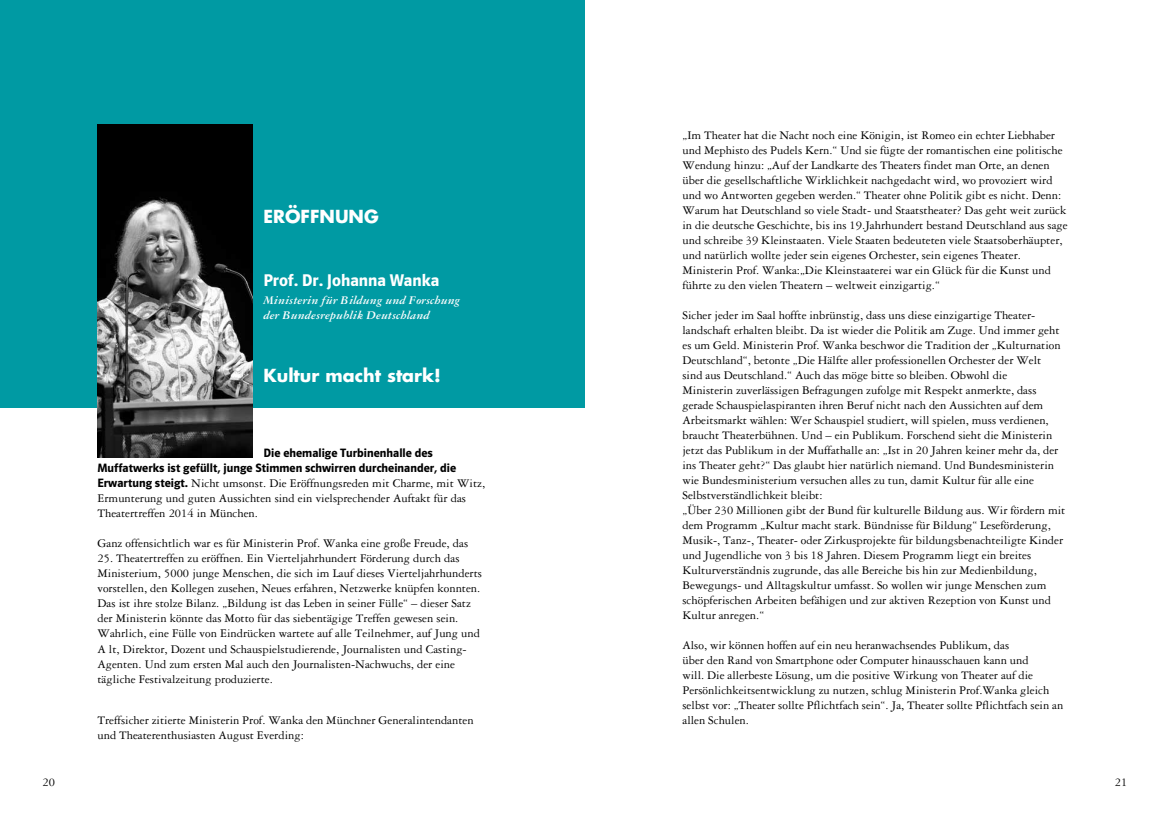
<style>
.page{position:relative;width:1170px;height:833px;background:#fff}
.page>*{position:absolute;margin:0;border:0;box-sizing:border-box;transform-origin:0 0}
.t1{font:700 17.5px "Futura";color:#fff}
.t2{font:17.5px "Polo 22 K Hfett";color:#fff}
.t3{font:12.5px/15px "Garamond Three";color:#000}
.t4{font:12.5px/15px "Polo 22 K Hfett";color:#000}
.t5{font:italic 700 12.5px/15px "Garamond Three";color:#fff}
.s1{font-family:"Polo 22 K Hfett"}
</style>
<div class="page">
<div style="left:0;top:0;width:585px;height:407px;background:#009aa3"></div>
<img style="left:97px;top:124px;width:156px;height:333px">
<h1 class="t1" style="left:263px;top:204px;width:117px">ERÖFFNUNG</h1>
<h1 class="t2" style="left:263px;top:270px;width:177px">Prof. Dr. Johanna Wanka</h1>
<p class="t5" style="left:263px;top:293px;width:198px">Ministerin für Bildung und Forschung der Bundesrepublik Deutschland</p>
<h1 class="t1" style="left:263px;top:364px;width:179px">Kultur macht stark!</h1>
<p class="t4" style="left:97px;top:446px;width:360px;text-indent:166px">Die ehemalige Turbinenhalle des<br>Muffatwerks ist gefüllt, junge Stimmen schwirren durcheinander, die</p>
<p class="t3" style="left:97px;top:476px;width:389px"><span class="s1">Erwartung steigt.</span> Nicht umsonst. Die Eröffnungsreden mit Charme, mit Witz,<br>Ermunterung und guten Aussichten sind ein vielsprechender Auftakt für das<br>Theatertreffen 2014 in München.</p>
<p class="t3" style="left:97px;top:536px;width:372px">Ganz offensichtlich war es für Ministerin Prof. Wanka eine große Freude, das</p>
<p class="t3" style="left:97px;top:551px;width:386px">25. Theatertreffen zu eröffnen. Ein Vierteljahrhundert Förderung durch das Ministerium, 5000 junge Menschen, die sich im Lauf dieses Vierteljahrhunderts vorstellen, den Kollegen zusehen, Neues erfahren, Netzwerke knüpfen konnten.<br>Das ist ihre stolze Bilanz. „Bildung ist das Leben in seiner Fülle“ – dieser Satz der Ministerin könnte das Motto für das siebentägige Treffen gewesen sein.<br>Wahrlich, eine Fülle von Eindrücken wartete auf alle Teilnehmer, auf Jung und A lt, Direktor, Dozent und Schauspielstudierende, Journalisten und Casting-Agenten. Und zum ersten Mal auch den Journalisten-Nachwuchs, der eine tägliche Festivalzeitung produzierte.</p>
<p class="t3" style="left:97px;top:713px;width:378px">Treffsicher zitierte Ministerin Prof. Wanka den Münchner Generalintendanten und Theaterenthusiasten August Everding:</p>
<p class="t3" style="left:682px;top:128px;width:386px">„Im Theater hat die Nacht noch eine Königin, ist Romeo ein echter Liebhaber und Mephisto des Pudels Kern.“ Und sie fügte der romantischen eine politische Wendung hinzu: „Auf der Landkarte des Theaters findet man Orte, an denen über die gesellschaftliche Wirklichkeit nachgedacht wird, wo provoziert wird und wo Antworten gegeben werden.“ Theater ohne Politik gibt es nicht. Denn:<br>Warum hat Deutschland so viele Stadt- und Staatstheater? Das geht weit zurück in die deutsche Geschichte, bis ins 19.Jahrhundert bestand Deutschland aus sage und schreibe 39 Kleinstaaten. Viele Staaten bedeuteten viele Staatsoberhäupter, und natürlich wollte jeder sein eigenes Orchester, sein eigenes Theater.<br>Ministerin Prof. Wanka:„Die Kleinstaaterei war ein Glück für die Kunst und führte zu den vielen Theatern – weltweit einzigartig.“</p>
<p class="t3" style="left:682px;top:308px;width:384px">Sicher jeder im Saal hoffte inbrünstig, dass uns diese einzigartige Theater&shy;landschaft erhalten bleibt. Da ist wieder die Politik am Zuge. Und immer geht es um Geld. Ministerin Prof. Wanka beschwor die Tradition der „Kulturnation Deutschland“, betonte „Die Hälfte aller professionellen Orchester der Welt<br>sind aus Deutschland.“ Auch das möge bitte so bleiben. Obwohl die<br>Ministerin zuverlässigen Befragungen zufolge mit Respekt anmerkte, dass gerade Schauspielaspiranten ihren Beruf nicht nach den Aussichten auf dem Arbeitsmarkt wählen: Wer Schauspiel studiert, will spielen, muss verdienen, braucht Theaterbühnen. Und – ein Publikum. Forschend sieht die Ministerin jetzt das Publikum in der Muffathalle an: „Ist in 20 Jahren keiner mehr da, der ins Theater geht?“ Das glaubt hier natürlich niemand. Und Bundesministerin wie Bundesministerium versuchen alles zu tun, damit Kultur für alle eine Selbstverständlichkeit bleibt:<br>„Über 230 Millionen gibt der Bund für kulturelle Bildung aus. Wir fördern mit dem Programm „Kultur macht stark. Bündnisse für Bildung“ Leseförderung, Musik-, Tanz-, Theater- oder Zirkusprojekte für bildungsbenachteiligte Kinder und Jugendliche von 3 bis 18 Jahren. Diesem Programm liegt ein breites Kulturverständnis zugrunde, das alle Bereiche bis hin zur Medienbildung, Bewegungs- und Alltagskultur umfasst. So wollen wir junge Menschen zum schöpferischen Arbeiten befähigen und zur aktiven Rezeption von Kunst und Kultur anregen.“</p>
<p class="t3" style="left:682px;top:638px;width:382px">Also, wir können hoffen auf ein neu heranwachsendes Publikum, das<br>über den Rand von Smartphone oder Computer hinausschauen kann und<br>will. Die allerbeste Lösung, um die positive Wirkung von Theater auf die Persönlichkeitsentwicklung zu nutzen, schlug Ministerin Prof.Wanka gleich selbst vor: „Theater sollte Pflichtfach sein“. Ja, Theater sollte Pflichtfach sein an allen Schulen.</p>
<p class="t3" style="left:43px;top:774px;width:14px">20</p>
<p class="t3" style="left:1114px;top:774px;width:14px">21</p>
</div>
